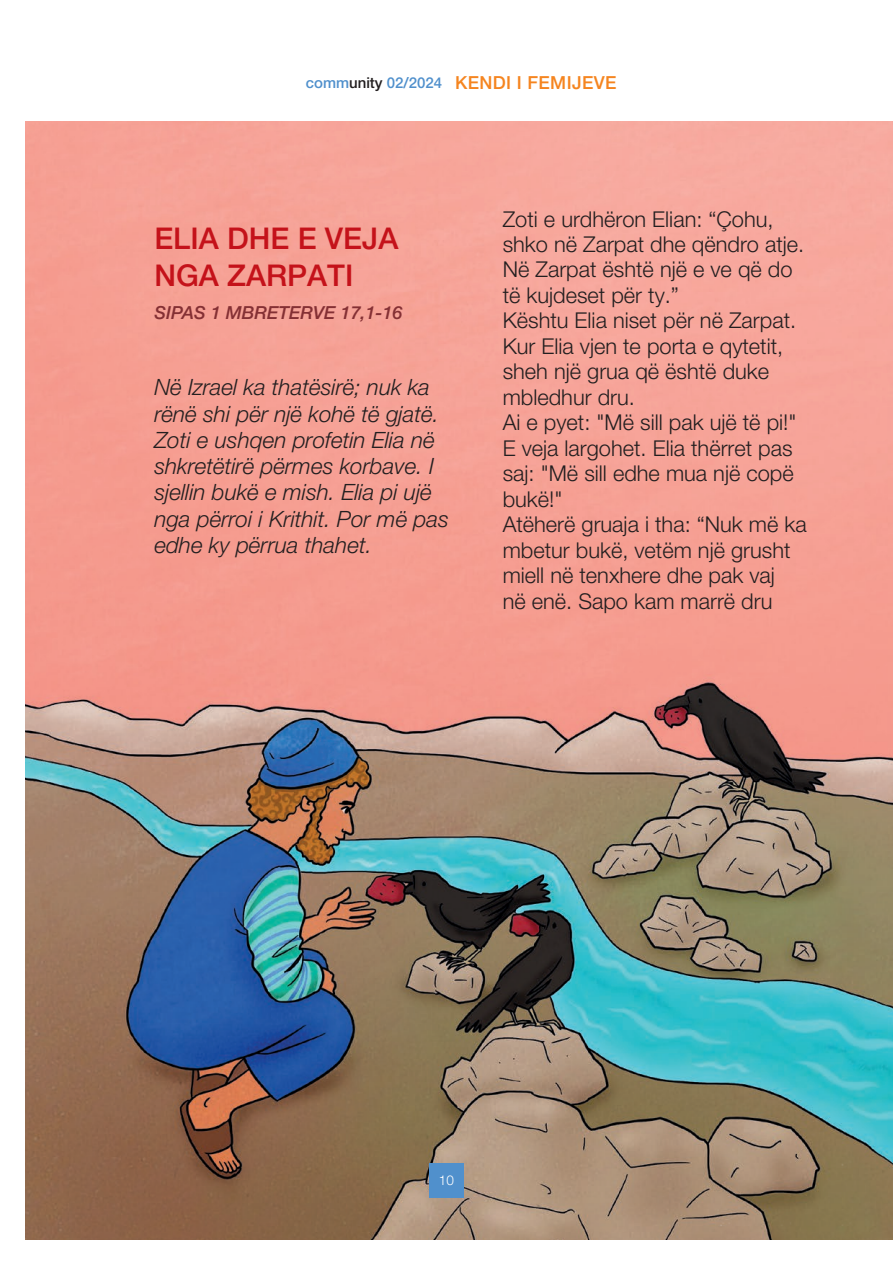
<style>
.page{position:relative;width:893px;height:1263px;background:#fff}
.page>*{position:absolute;margin:0;border:0;box-sizing:border-box;transform-origin:0 0}
.t1{font:500 30px/37px "Helvetica Neue LTW1 G";color:#c4121a}
.t2{font:italic 300 22.5px/26.2px "Helvetica Neue LTW1 G";color:#231f20}
.t3{font:300 21.9px/25.5px "Helvetica Neue LTW1 G";color:#231f20}
.t4{font:500 18px "Helvetica Neue LTW1 G";letter-spacing:.02em;color:#f58520}
.t5{font:italic 500 18px "Helvetica Neue LTW1 G";color:#843034}
.t6{font:300 13.5px "Helvetica Neue LTW1 G";color:#fff}
.s1{font-size:15px;color:#5090cc}
.s2{font-size:15px;color:#231f20}
</style>
<div class="page">
<img style="left:26px;top:121px;width:867px;height:1118px">
<div style="left:429px;top:1163px;width:34px;height:34px;background:#5090cc"></div>
<p class="t4" style="left:306px;top:72px;width:312px"><span class="s1">comm</span><span class="s2">unity</span> <span class="s1">02/2024</span> KENDI I FEMIJEVE</p>
<h1 class="t1" style="left:154px;top:220px;width:245px">ELIA DHE E VEJA<br>NGA ZARPATI</h1>
<p class="t5" style="left:154px;top:302px;width:250px">SIPAS 1 MBRETERVE 17,1-16</p>
<p class="t2" style="left:154px;top:374px;width:296px">Në Izrael ka thatësirë; nuk ka rënë shi për një kohë të gjatë.<br>Zoti e ushqen profetin Elia në shkretëtirë përmes korbave. I sjellin bukë e mish. Elia pi ujë nga përroi i Krithit. Por më pas edhe ky përrua thahet.</p>
<p class="t3" style="left:503px;top:206px;width:306px">Zoti e urdhëron Elian: “Çohu, shko në Zarpat dhe qëndro atje.<br>Në Zarpat është një e ve që do të kujdeset për ty.”<br>Kështu Elia niset për në Zarpat.<br>Kur Elia vjen te porta e qytetit, sheh një grua që është duke mbledhur dru.<br>Ai e pyet: "Më sill pak ujë të pi!"<br>E veja largohet. Elia thërret pas saj: "Më sill edhe mua një copë bukë!"<br>Atëherë gruaja i tha: “Nuk më ka mbetur bukë, vetëm një grusht miell në tenxhere dhe pak vaj<br>në enë. Sapo kam marrë dru</p>
<p class="t6" style="left:439px;top:1172px;width:17px">10</p>
</div>
